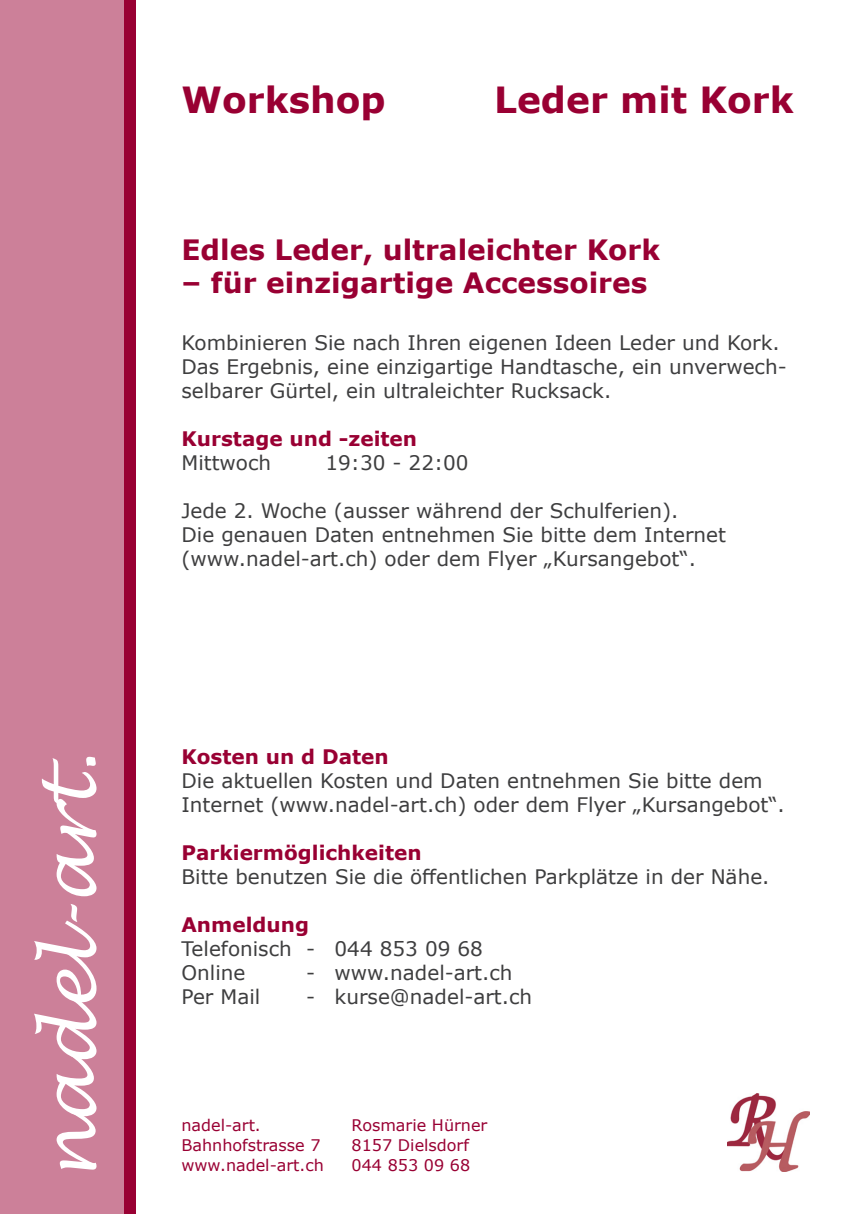
<style>
.page{position:relative;width:862px;height:1214px;background:#fff}
.page>*{position:absolute;margin:0;border:0;box-sizing:border-box;transform-origin:0 0}
.t1{font:italic 72px "Lucida Handwriting";color:#fff}
.t2{font:700 36px "Verdana";color:#903}
.t3{font:700 28px "Verdana";color:#903}
.t4{font:20px/24px "Verdana";color:#3e3e3f}
.t5{font:700 20px "Verdana";color:#903}
.t6{font:16px/20px "Verdana";color:#903}
</style>
<div class="page">
<div style="left:0;top:0;width:125px;height:1213px;background:#cc8099"></div>
<div style="left:125px;top:0;width:11px;height:1213px;background:#903"></div>
<img style="left:727px;top:1093px;width:82px;height:77px">
<h1 class="t1" style="left:27px;top:1182px;width:431px;rotate:-90deg">nadel- art.</h1>
<h2 class="t2" style="left:181px;top:74px;width:206px">Workshop</h2>
<h2 class="t2" style="left:494px;top:74px;width:301px">Leder mit Kork</h2>
<h3 class="t3" style="left:181px;top:230px;width:480px">Edles Leder, ultraleichter Kork</h3>
<h3 class="t3" style="left:181px;top:263px;width:467px">– für einzigartige Accessoires</h3>
<p class="t4" style="left:181px;top:330px;width:607px">Kombinieren Sie nach Ihren eigenen Ideen Leder und Kork.<br>Das Ergebnis, eine einzigartige Handtasche, ein unverwech&shy;selbarer Gürtel, ein ultraleichter Rucksack.</p>
<p class="t5" style="left:181px;top:424px;width:237px">Kurstage und -zeiten</p>
<p class="t4" style="left:181px;top:450px;width:91px">Mittwoch</p>
<p class="t4" style="left:325px;top:450px;width:145px">19:30 - 22:00</p>
<p class="t4" style="left:181px;top:498px;width:546px">Jede 2. Woche (ausser während der Schulferien).<br>Die genauen Daten entnehmen Sie bitte dem Internet (www.nadel-art.ch) oder dem Flyer „Kursangebot“.</p>
<p class="t5" style="left:181px;top:742px;width:209px">Kosten un d Daten</p>
<p class="t4" style="left:181px;top:768px;width:605px">Die aktuellen Kosten und Daten entnehmen Sie bitte dem<br>Internet (www.nadel-art.ch) oder dem Flyer „Kursangebot“.</p>
<p class="t5" style="left:181px;top:838px;width:242px">Parkiermöglichkeiten</p>
<p class="t4" style="left:181px;top:864px;width:589px">Bitte benutzen Sie die öffentlichen Parkplätze in der Nähe.</p>
<p class="t5" style="left:181px;top:910px;width:129px">Anmeldung</p>
<p class="t4" style="left:181px;top:936px;width:303px">Telefonisch - 044 853 09 68<br>Online</p>
<p class="t4" style="left:306px;top:960px;width:208px">- www.nadel-art.ch</p>
<p class="t4" style="left:181px;top:984px;width:80px">Per Mail</p>
<p class="t4" style="left:306px;top:984px;width:227px">- kurse@nadel-art.ch</p>
<p class="t6" style="left:181px;top:1114px;width:144px">nadel-art.<br>Bahnhofstrasse 7 www.nadel-art.ch</p>
<p class="t6" style="left:351px;top:1114px;width:137px">Rosmarie Hürner<br>8157 Dielsdorf<br>044 853 09 68</p>
</div>
